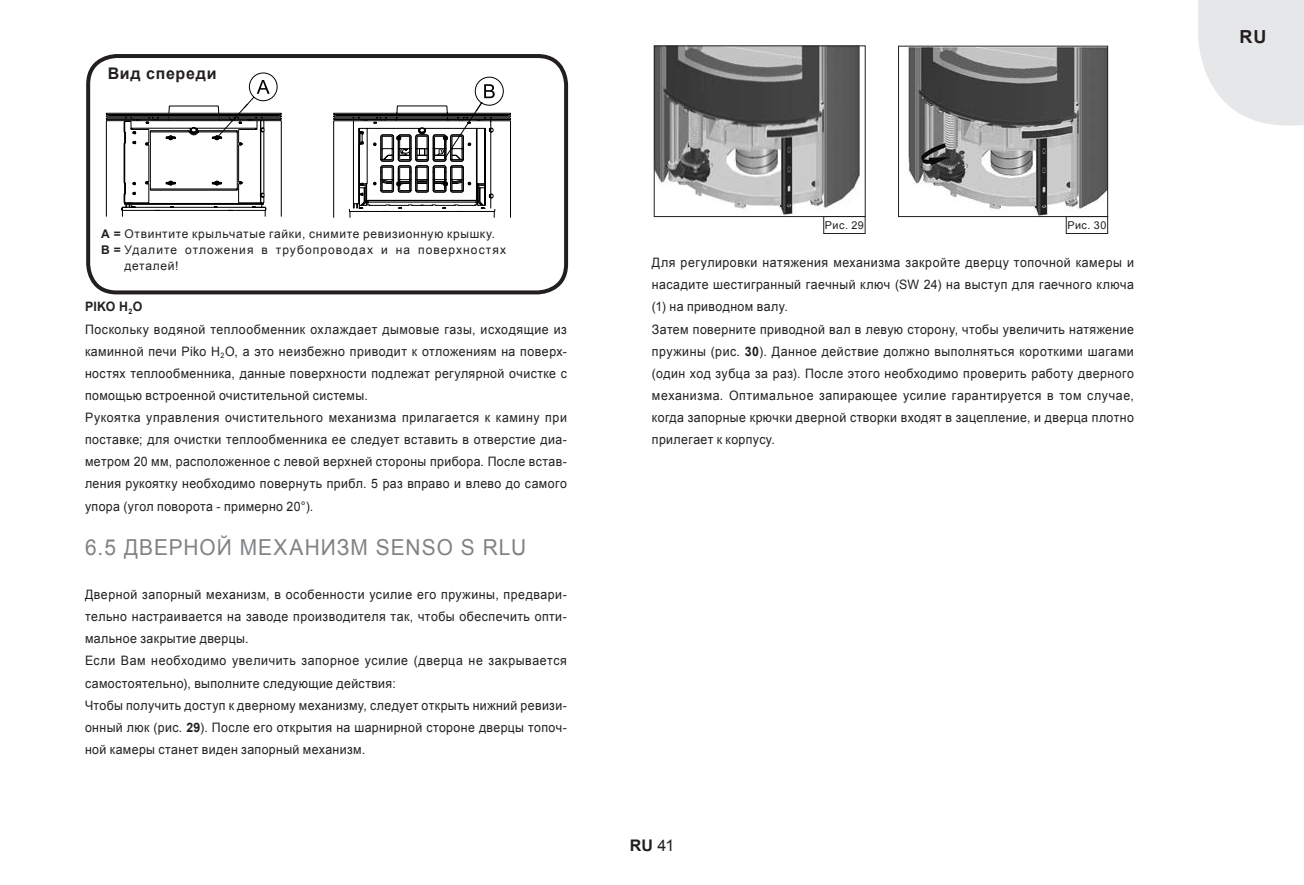
<style>
.page{position:relative;width:1304px;height:885px;background:#fff}
.page>*{position:absolute;margin:0;border:0;box-sizing:border-box;transform-origin:0 0}
.t1{font:22px "Arial";letter-spacing:.045em;color:#808285;scale:.95 1}
.t2{font:700 18px "Arial";color:#231f20}
.t3{font:700 16px "Arial";letter-spacing:.045em;color:#231f20}
.t4{font:13px/22.2px "Arial";letter-spacing:.035em;color:#231f20;scale:.95 1}
.t5{font:12px "Arial";letter-spacing:.06em;color:#231f20}
.t6{font:12px "Arial";letter-spacing:.09em;color:#231f20}
.t7{font:10.8px "Arial";letter-spacing:.05em;color:#231f20}
.s1{font-weight:700}
.s2{font-weight:400}
</style>
<div class="page">
<svg style="left:1198px;top:0;width:106px;height:125px;background:#e9e9eb"></svg>
<div style="left:86px;top:54px;width:482px;height:240px;border:4px solid #231f20;border-radius:28px"></div>
<svg style="left:106px;top:73px;width:176px;height:144px"></svg>
<svg style="left:333px;top:77px;width:178px;height:141px"></svg>
<img style="left:656px;top:47px;width:204px;height:168px">
<div style="left:654px;top:45px;width:212px;height:172px;border:1px solid #231f20"></div>
<img style="left:906px;top:48px;width:200px;height:167px">
<div style="left:898px;top:46px;width:210px;height:171px;border:1px solid #231f20"></div>
<div style="left:823px;top:216px;width:43px;height:18px;border:1px solid #231f20"></div>
<div style="left:1066px;top:216px;width:42px;height:18px;border:1px solid #231f20"></div>
<p class="t3" style="left:108px;top:62px;width:110px">Вид спереди</p>
<p class="t5" style="left:101px;top:225px;width:396px"><span class="s1">A =</span> Отвинтите крыльчатые гайки, снимите ревизионную крышку.</p>
<p class="t6" style="left:101px;top:241px;width:406px"><span class="s1">B =</span> Удалите отложения в трубопроводах и на поверхностях</p>
<p class="t5" style="left:125px;top:257px;width:55px">деталей!</p>
<p class="t4" style="left:85px;top:296px;width:509px"><span class="s1">PIKO H</span><sub>2</sub><span class="s1">O<br></span>Поскольку водяной теплообменник охлаждает дымовые газы, исходящие из каминной печи Piko H<sub>2</sub>O, а это неизбежно приводит к отложениям на поверх&shy;ностях теплообменника, данные поверхности подлежат регулярной очистке с помощью встроенной очистительной системы.<br>Рукоятка управления очистительного механизма прилагается к камину при поставке; для очистки теплообменника ее следует вставить в отверстие диа&shy;метром 20 мм, расположенное с левой верхней стороны прибора. После встав&shy;ления рукоятку необходимо повернуть прибл. 5 раз вправо и влево до самого упора (угол поворота - примерно 20°).</p>
<h1 class="t1" style="left:85px;top:532px;width:466px">6.5 ДВЕРНОЙ МЕХАНИЗМ SENSO S RLU</h1>
<p class="t4" style="left:85px;top:583px;width:509px">Дверной запорный механизм, в особенности усилие его пружины, предвари&shy;тельно настраивается на заводе производителя так, чтобы обеспечить опти&shy;мальное закрытие дверцы.<br>Если Вам необходимо увеличить запорное усилие (дверца не закрывается самостоятельно), выполните следующие действия:<br>Чтобы получить доступ к дверному механизму, следует открыть нижний ревизи&shy;онный люк (рис. <span class="s1">29</span>). После его открытия на шарнирной стороне дверцы топоч&shy;ной камеры станет виден запорный механизм.</p>
<p class="t7" style="left:825px;top:218px;width:41px">Рис. 29</p>
<p class="t7" style="left:1067px;top:218px;width:41px">Рис. 30</p>
<p class="t4" style="left:652px;top:251px;width:509px">Для регулировки натяжения механизма закройте дверцу топочной камеры и насадите шестигранный гаечный ключ (SW 24) на выступ для гаечного ключа (1) на приводном валу.<br>Затем поверните приводной вал в левую сторону, чтобы увеличить натяжение пружины (рис. <span class="s1">30</span>). Данное действие должно выполняться короткими шагами (один ход зубца за раз). После этого необходимо проверить работу дверного механизма. Оптимальное запирающее усилие гарантируется в том случае, когда запорные крючки дверной створки входят в зацепление, и дверца плотно прилегает к корпусу.</p>
<p class="t3" style="left:630px;top:834px;width:46px">RU <span class="s2">41</span></p>
<h2 class="t2" style="left:1239px;top:24px;width:28px">RU</h2>
</div>
